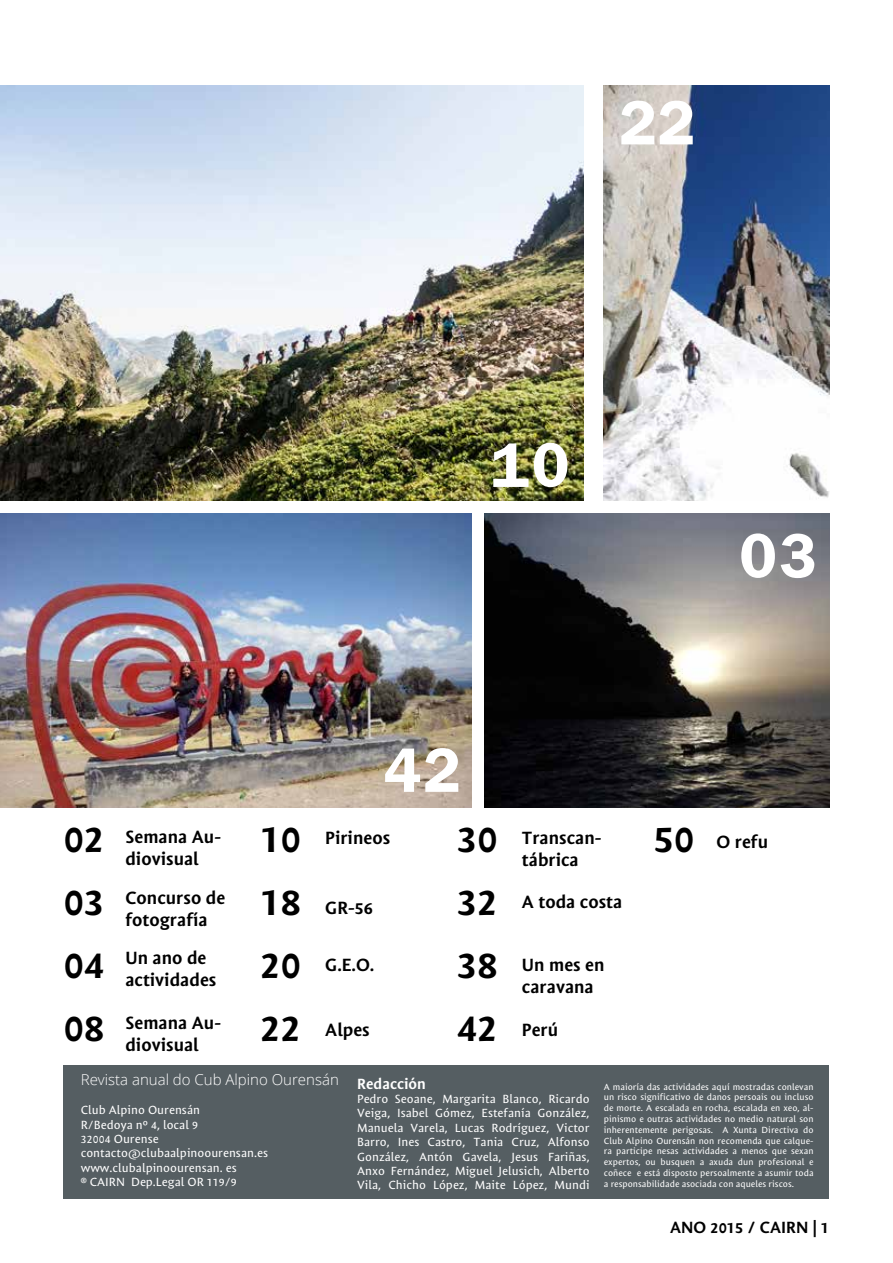
<style>
.page{position:relative;width:893px;height:1263px;background:#fff}
.page>*{position:absolute;margin:0;border:0;box-sizing:border-box;transform-origin:0 0}
.t1{font:700 54px "Franklin";color:#fff}
.t2{font:700 40.5px/63px "Mantika Sans Pro CYR";color:#000;text-align:justify}
.t3{font:700 18px/21.6px "Mantika Sans Pro CYR";color:#000}
.t4{font:700 16.5px "Mantika Sans Pro CYR";color:#000}
.t5{font:300 15px "Open Sans";color:#fff}
.t6{font:700 15px "Mantika Sans Pro CYR";color:#fff}
.t7{font:12px/14.4px "Mantika Sans Pro CYR";color:#fff}
.t8{font:9px/10.8px "Mantika Sans Pro CYR";color:#fff;text-align:justify}
</style>
<div class="page">
<img style="left:0;top:514px;width:472px;height:293px">
<img style="left:604px;top:85px;width:225px;height:416px">
<img style="left:0;top:85px;width:584px;height:416px">
<img style="left:485px;top:514px;width:344px;height:293px">
<div style="left:64px;top:1065px;width:765px;height:134px;background:#555e62"></div>
<h1 class="t1" style="left:619px;top:85px;width:78px">22</h1>
<h1 class="t1" style="left:490px;top:427px;width:81px">10</h1>
<h1 class="t1" style="left:739px;top:518px;width:80px">03</h1>
<h2 class="t2" style="left:64px;top:807px;width:42px">02<br>03<br>04<br>08</h2>
<h3 class="t3" style="left:125px;top:826px;width:97px">Semana Au&shy;diovisual</h3>
<h3 class="t3" style="left:125px;top:888px;width:101px">Concurso de fotografía</h3>
<h3 class="t3" style="left:125px;top:947px;width:93px">Un ano de actividades</h3>
<h3 class="t3" style="left:125px;top:1012px;width:97px">Semana Au&shy;diovisual</h3>
<h1 class="t1" style="left:382px;top:732px;width:80px">42</h1>
<h2 class="t2" style="left:260px;top:807px;width:42px">10<br>18<br>20<br>22</h2>
<h3 class="t3" style="left:325px;top:827px;width:66px">Pirineos</h3>
<h3 class="t3" style="left:325px;top:897px;width:49px">GR-56</h3>
<h3 class="t3" style="left:325px;top:954px;width:51px">G.E.O.</h3>
<h3 class="t3" style="left:325px;top:1019px;width:46px">Alpes</h3>
<h2 class="t2" style="left:457px;top:807px;width:42px">30<br>32<br>38<br>42</h2>
<h3 class="t3" style="left:522px;top:827px;width:81px">Transcan&shy;tábrica</h3>
<h3 class="t3" style="left:522px;top:891px;width:102px">A toda costa</h3>
<h3 class="t3" style="left:522px;top:954px;width:84px">Un mes en caravana</h3>
<h3 class="t3" style="left:522px;top:1019px;width:38px">Perú</h3>
<h2 class="t2" style="left:654px;top:807px;width:42px">50</h2>
<h3 class="t3" style="left:716px;top:832px;width:53px">O refu</h3>
<h3 class="t5" style="left:81px;top:1070px;width:260px">Revista anual do Cub Alpino Ourensán</h3>
<h3 class="t7" style="left:81px;top:1103px;width:189px">Club Alpino Ourensán<br>R/Bedoya nº 4, local 9<br>32004 Ourense contacto@clubaalpinoourensan.es www.clubalpinoourensan. es<br>® CAIRN Dep.Legal OR 119/9</h3>
<h3 class="t6" style="left:357px;top:1074px;width:70px">Redacción</h3>
<p class="t7" style="left:357px;top:1092px;width:234px;text-align:justify">Pedro Seoane, Margarita Blanco, Ricardo Veiga, Isabel Gómez, Estefanía González, Manuela Varela, Lucas Rodríguez, Victor Barro, Ines Castro, Tania Cruz, Alfonso González, Antón Gavela, Jesus Fariñas, Anxo Fernández, Miguel Jelusich, Alberto Vila, Chicho López, Maite López, Mundi</p>
<p class="t8" style="left:604px;top:1081px;width:211px">A maioría das actividades aquí mostradas conlevan un risco significativo de danos persoais ou incluso de morte. A escalada en rocha, escalada en xeo, al&shy;pinismo e outras actividades no medio natural son inherentemente perigosas. A Xunta Directiva do Club Alpino Ourensán non recomenda que calque&shy;ra participe nesas actividades a menos que sexan expertos, ou busquen a axuda dun profesional e coñece e está disposto persoalmente a asumir toda a responsabilidade asociada con aqueles riscos.</p>
<h3 class="t4" style="left:670px;top:1217px;width:160px">ANO 2015 / CAIRN | 1</h3>
</div>
